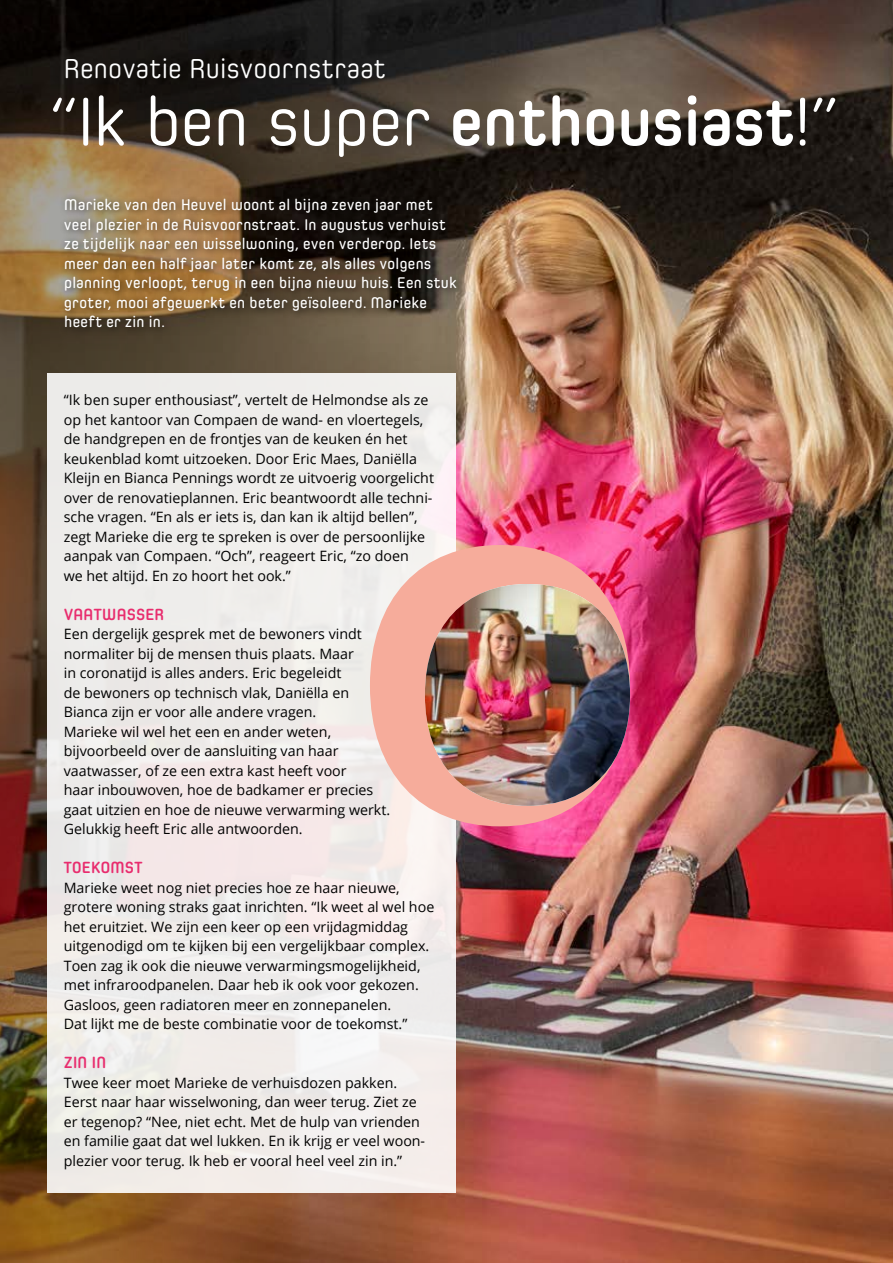
<style>
.page{position:relative;width:893px;height:1263px;background:#fff}
.page>*{position:absolute;margin:0;border:0;box-sizing:border-box;transform-origin:0 0}
.t1{font:69px "Spoon";letter-spacing:-.04em;color:#fff}
.t2{font:27.9px "Spoon";letter-spacing:-.02em;color:#fff}
.t3{font:700 16.5px "Spoon";letter-spacing:-.015em;color:#e82d6e}
.t4{font:600 15.75px/19.5px "Spoon";letter-spacing:-.015em;color:#fff}
.t5{font:14.25px/19.5px "Open Sans";color:#000}
.s1{font-weight:700}
</style>
<div class="page">
<img style="left:487px;top:0;width:406px;height:1263px">
<img style="left:0;top:0;width:487px;height:1263px">
<div style="left:48px;top:373px;width:408px;height:820px;background:#efecea"></div>
<div style="left:370px;top:545px;width:260px;height:281px;background:#f6ac9b;border-radius:50%"></div>
<img style="left:425px;top:584px;width:205px;height:222px">
<div style="left:59px;top:193px;width:407px;height:144px;background:#000;opacity:.75"></div>
<h2 class="t2" style="left:63px;top:52px;width:324px">Renovatie Ruisvoornstraat</h2>
<h1 class="t1" style="left:47px;top:82px;width:796px">“Ik ben super <span class="s1">enthousiast</span>!”</h1>
<p class="t4" style="left:64px;top:195px;width:395px">Marieke van den Heuvel woont al bijna zeven jaar met veel plezier in de Ruisvoornstraat. In augustus verhuist ze tijdelijk naar een wisselwoning, even verderop. Iets meer dan een half jaar later komt ze, als alles volgens planning verloopt, terug in een bijna nieuw huis. Een stuk groter, mooi afgewerkt en beter geïsoleerd. Marieke heeft er zin in.</p>
<p class="t5" style="left:64px;top:390px;width:372px">“Ik ben super enthousiast”, vertelt de Helmondse als ze op het kantoor van Compaen de wand- en vloertegels, de handgrepen en de frontjes van de keuken én het keukenblad komt uitzoeken. Door Eric Maes, Daniëlla Kleijn en Bianca Pennings wordt ze uitvoerig voorgelicht over de renovatieplannen. Eric beantwoordt alle techni&shy;sche vragen. “En als er iets is, dan kan ik altijd bellen”, zegt Marieke die erg te spreken is over de persoonlijke aanpak van Compaen. “Och”, reageert Eric, “zo doen<br>we het altijd. En zo hoort het ook.”</p>
<p class="t3" style="left:64px;top:604px;width:102px">VAATWASSER</p>
<p class="t5" style="left:64px;top:624px;width:328px">Een dergelijk gesprek met de bewoners vindt normaliter bij de mensen thuis plaats. Maar<br>in coronatijd is alles anders. Eric begeleidt<br>de bewoners op technisch vlak, Daniëlla en Bianca zijn er voor alle andere vragen.<br>Marieke wil wel het een en ander weten, bijvoorbeeld over de aansluiting van haar vaatwasser, of ze een extra kast heeft voor<br>haar inbouwoven, hoe de badkamer er precies gaat uitzien en hoe de nieuwe verwarming werkt.<br>Gelukkig heeft Eric alle antwoorden.</p>
<p class="t3" style="left:64px;top:858px;width:80px">TOEKOMST</p>
<p class="t5" style="left:64px;top:877px;width:372px">Marieke weet nog niet precies hoe ze haar nieuwe, grotere woning straks gaat inrichten. “Ik weet al wel hoe het eruitziet. We zijn een keer op een vrijdagmiddag uitgenodigd om te kijken bij een vergelijkbaar complex.<br>Toen zag ik ook die nieuwe verwarmingsmogelijkheid, met infraroodpanelen. Daar heb ik ook voor gekozen.<br>Gasloos, geen radiatoren meer en zonnepanelen.<br>Dat lijkt me de beste combinatie voor de toekomst.”</p>
<p class="t3" style="left:64px;top:1053px;width:44px">ZIN IN</p>
<p class="t5" style="left:64px;top:1072px;width:363px">Twee keer moet Marieke de verhuisdozen pakken.<br>Eerst naar haar wisselwoning, dan weer terug. Ziet ze er tegenop? “Nee, niet echt. Met de hulp van vrienden en familie gaat dat wel lukken. En ik krijg er veel woon&shy;plezier voor terug. Ik heb er vooral heel veel zin in.”</p>
</div>
